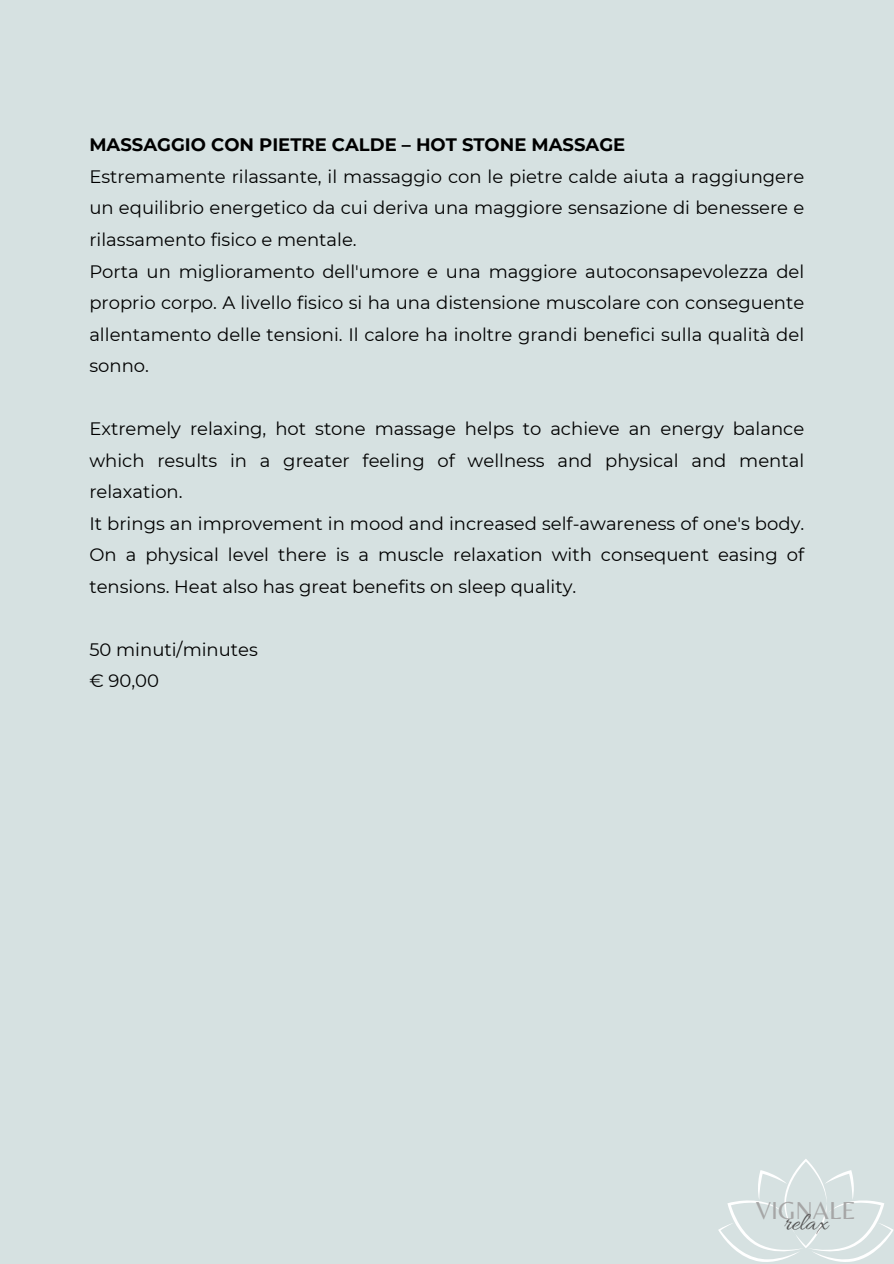
<style>
.page{position:relative;width:894px;height:1264px;background:#fff}
.page>*{position:absolute;margin:0;border:0;box-sizing:border-box;transform-origin:0 0}
.t1{font:25.5px "Belleza";color:#a6a6a6}
.t2{font:25.5px "Allura";color:#545454}
.t3{font:18px/31.5px "Montserrat";color:#000;text-align:justify}
.t4{font:700 18px "Montserrat";color:#000}
</style>
<div class="page">
<div style="left:0;top:0;width:893px;height:1263px;background:#d6e1e1"></div>
<svg style="left:718px;top:1159px;width:175px;height:103px"></svg>
<p class="t4" style="left:89px;top:134px;width:537px">MASSAGGIO CON PIETRE CALDE – HOT STONE MASSAGE</p>
<p class="t3" style="left:89px;top:161px;width:716px">Estremamente rilassante, il massaggio con le pietre calde aiuta a raggiungere un equilibrio energetico da cui deriva una maggiore sensazione di benessere e rilassamento fisico e mentale.</p>
<p class="t3" style="left:89px;top:255px;width:716px">Porta un miglioramento dell'umore e una maggiore autoconsapevolezza del proprio corpo. A livello fisico si ha una distensione muscolare con conseguente allentamento delle tensioni. Il calore ha inoltre grandi benefici sulla qualità del sonno.</p>
<p class="t3" style="left:89px;top:413px;width:716px">Extremely relaxing, hot stone massage helps to achieve an energy balance which results in a greater feeling of wellness and physical and mental relaxation.</p>
<p class="t3" style="left:89px;top:507px;width:716px">It brings an improvement in mood and increased self-awareness of one's body.<br>On a physical level there is a muscle relaxation with consequent easing of tensions. Heat also has great benefits on sleep quality.</p>
<p class="t3" style="left:89px;top:633px;width:170px">50 minuti/minutes</p>
<p class="t3" style="left:89px;top:665px;width:71px">€ 90,00</p>
<p class="t1" style="left:755px;top:1195px;width:101px">VIGNALE</p>
<h1 class="t2" style="left:783px;top:1208px;width:46px">relax</h1>
</div>
